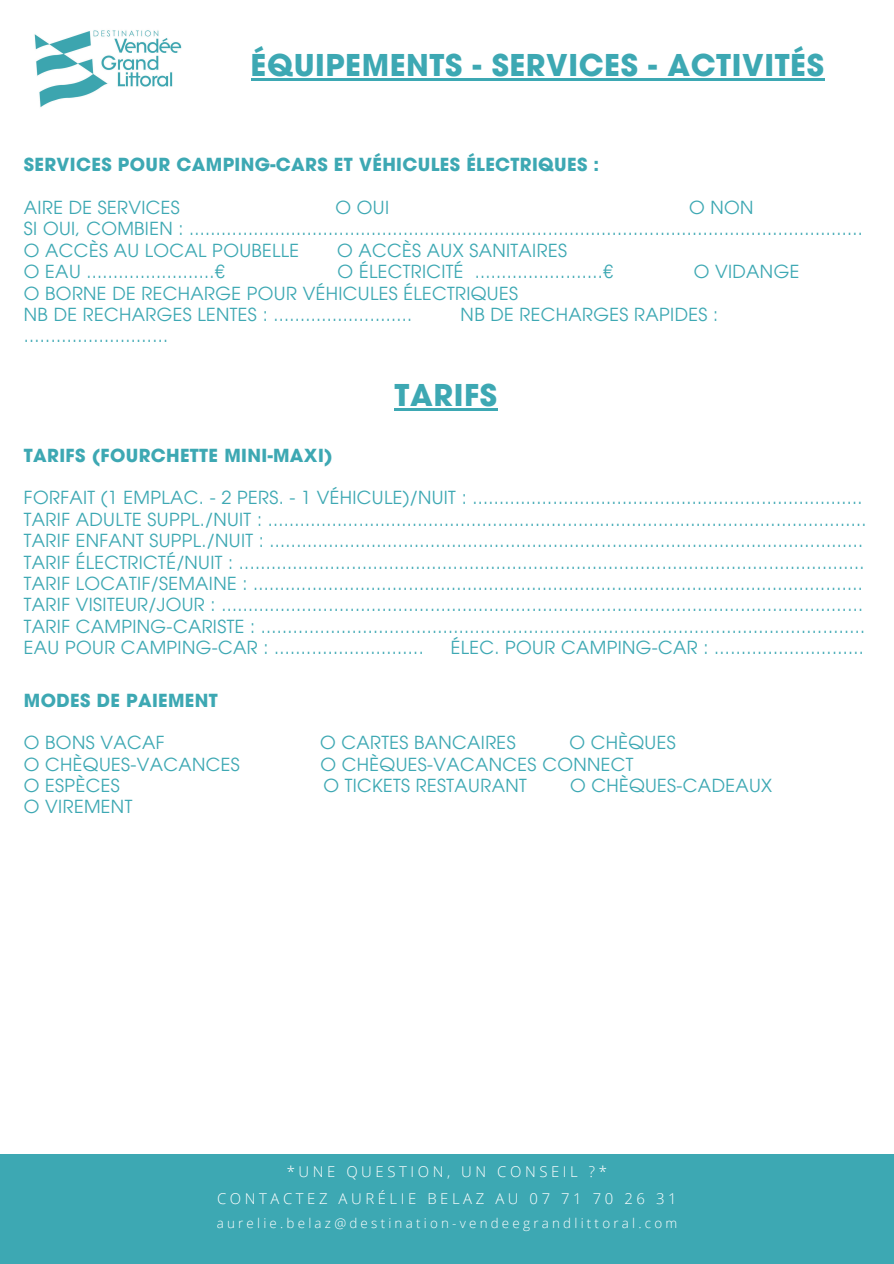
<style>
.page{position:relative;width:894px;height:1264px;background:#fff}
.page>*{position:absolute;margin:0;border:0;box-sizing:border-box;transform-origin:0 0}
.t1{font:700 30px "ITC Avant Garde Pro";letter-spacing:.02em;color:#3da8b3}
.t2{font:18px/21.3px "ITC Avant Garde Pro";letter-spacing:.02em;color:#3da8b3}
.t3{font:700 18px "ITC Avant Garde Pro";letter-spacing:.02em;color:#3da8b3}
.t4{font:300 14.85px/26.8px "Open Sans";letter-spacing:.24em;color:#fff;text-align:center}
.t5{font:300 13.35px "Open Sans";letter-spacing:.24em;color:#fff}
</style>
<div class="page">
<div style="left:0;top:1154px;width:893px;height:109px;background:#3da8b3"></div>
<hr style="left:250px;top:78px;width:574px;height:3px;background:#3da8b3">
<hr style="left:394px;top:408px;width:103px;height:2px;background:#3da8b3">
<img style="left:34px;top:30px;width:148px;height:78px">
<p class="t1" style="left:250px;top:54px;width:574px">ÉQUIPEMENTS - SERVICES - ACTIVITÉS</p>
<h1 class="t3" style="left:24px;top:158px;width:576px">SERVICES POUR CAMPING-CARS ET VÉHICULES ÉLECTRIQUES :</h1>
<h2 class="t2" style="left:24px;top:199px;width:157px">AIRE DE SERVICES</h2>
<h2 class="t2" style="left:335px;top:199px;width:55px">O OUI</h2>
<h2 class="t2" style="left:24px;top:199px;width:840px;text-indent:665px">O NON<br>SI OUI, COMBIEN : ..............................................................................................................................<br>O ACCÈS AU LOCAL POUBELLE</h2>
<h2 class="t2" style="left:337px;top:242px;width:231px">O ACCÈS AUX SANITAIRES</h2>
<h2 class="t2" style="left:24px;top:263px;width:202px">O EAU ........................€</h2>
<h2 class="t2" style="left:337px;top:263px;width:277px">O ÉLECTRICITÉ ........................€</h2>
<h2 class="t2" style="left:693px;top:263px;width:107px">O VIDANGE</h2>
<h2 class="t2" style="left:24px;top:285px;width:495px">O BORNE DE RECHARGE POUR VÉHICULES ÉLECTRIQUES<br>NB DE RECHARGES LENTES : ..........................</h2>
<h2 class="t2" style="left:460px;top:306px;width:259px">NB DE RECHARGES RAPIDES :</h2>
<h2 class="t2" style="left:24px;top:327px;width:145px">...........................</h2>
<h3 class="t1" style="left:394px;top:384px;width:104px">TARIFS</h3>
<h1 class="t3" style="left:24px;top:448px;width:310px">TARIFS (FOURCHETTE MINI-MAXI)</h1>
<h2 class="t2" style="left:24px;top:489px;width:843px">FORFAIT (1 EMPLAC. - 2 PERS. - 1 VÉHICULE)/NUIT : .........................................................................<br>TARIF ADULTE SUPPL./NUIT : ................................................................................................................<br>TARIF ENFANT SUPPL./NUIT : ...............................................................................................................<br>TARIF ÉLECTRICTÉ/NUIT : .....................................................................................................................<br>TARIF LOCATIF/SEMAINE : ..................................................................................................................<br>TARIF VISITEUR/JOUR : ........................................................................................................................<br>TARIF CAMPING-CARISTE : .................................................................................................................<br>EAU POUR CAMPING-CAR : ............................</h2>
<h2 class="t2" style="left:450px;top:639px;width:414px">ÉLEC. POUR CAMPING-CAR : ............................</h2>
<h3 class="t3" style="left:24px;top:693px;width:195px">MODES DE PAIEMENT</h3>
<h2 class="t2" style="left:24px;top:734px;width:142px">O BONS VACAF</h2>
<h2 class="t2" style="left:320px;top:734px;width:197px">O CARTES BANCAIRES</h2>
<h2 class="t2" style="left:569px;top:734px;width:108px">O CHÈQUES</h2>
<h2 class="t2" style="left:24px;top:755px;width:217px">O CHÈQUES-VACANCES</h2>
<h2 class="t2" style="left:320px;top:755px;width:314px">O CHÈQUES-VACANCES CONNECT</h2>
<h2 class="t2" style="left:24px;top:777px;width:97px">O ESPÈCES</h2>
<h2 class="t2" style="left:323px;top:777px;width:205px">O TICKETS RESTAURANT</h2>
<h2 class="t2" style="left:570px;top:777px;width:204px">O CHÈQUES-CADEAUX</h2>
<h2 class="t2" style="left:24px;top:798px;width:110px">O VIREMENT</h2>
<p class="t4" style="left:217px;top:1157px;width:461px">*UNE QUESTION, UN CONSEIL ?*<br>CONTACTEZ AURÉLIE BELAZ AU 07 71 70 26 31</p>
<p class="t5" style="left:217px;top:1214px;width:462px">aurelie.belaz@destination-vendeegrandlittoral.com</p>
</div>
